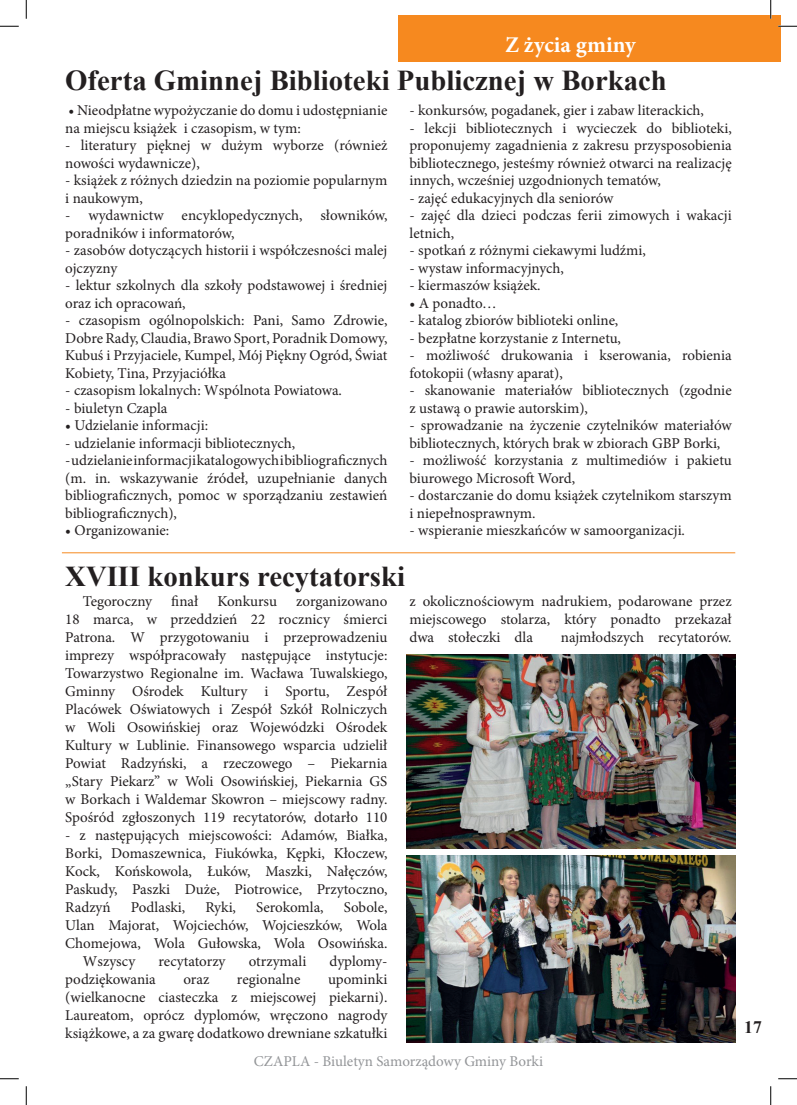
<style>
.page{position:relative;width:797px;height:1105px;background:#fff}
.page>*{position:absolute;margin:0;border:0;box-sizing:border-box;transform-origin:0 0}
.t1{font:700 28.75px "Times New Roman";color:#231f20}
.t2{font:700 22.5px "Minion Pro";color:#fff}
.t3{font:700 17.5px "Times New Roman";color:#231f20}
.t4{font:15px/17.5px "Minion Pro";color:#231f20}
.t5{font:15px "Minion Pro";color:#939598}
</style>
<div class="page">
<div style="left:398px;top:16px;width:383px;height:46px;background:#f6891f"></div>
<hr style="left:62px;top:552px;width:673px;height:1px;background:#f6891f">
<img style="left:406px;top:654px;width:329px;height:194px">
<img style="left:406px;top:855px;width:329px;height:187px">
<svg style="left:0;top:25px;width:19px;height:2px"></svg>
<svg style="left:778px;top:25px;width:19px;height:2px"></svg>
<svg style="left:0;top:1078px;width:19px;height:1px"></svg>
<svg style="left:778px;top:1078px;width:19px;height:1px"></svg>
<svg style="left:25px;top:0;width:2px;height:19px"></svg>
<svg style="left:25px;top:1086px;width:2px;height:19px"></svg>
<svg style="left:770px;top:0;width:1px;height:19px"></svg>
<svg style="left:770px;top:1086px;width:1px;height:19px"></svg>
<h2 class="t2" style="left:505px;top:29px;width:132px">Z życia gminy</h2>
<h1 class="t1" style="left:65px;top:60px;width:603px">Oferta Gminnej Biblioteki Publicznej w Borkach</h1>
<p class="t4" style="left:65px;top:102px;width:324px">• Nieodpłatne wypożyczanie do domu i udostępnianie na miejscu książek i czasopism, w tym:</p>
<p class="t4" style="left:65px;top:137px;width:324px">- literatury pięknej w dużym wyborze (również nowości wydawnicze),</p>
<p class="t4" style="left:65px;top:172px;width:324px">- książek z różnych dziedzin na poziomie popularnym i naukowym,</p>
<p class="t4" style="left:65px;top:207px;width:324px">- wydawnictw encyklopedycznych, słowników, poradników i informatorów,</p>
<p class="t4" style="left:65px;top:242px;width:324px">- zasobów dotyczących historii i współczesności malej ojczyzny</p>
<p class="t4" style="left:65px;top:277px;width:324px">- lektur szkolnych dla szkoły podstawowej i średniej oraz ich opracowań,</p>
<p class="t4" style="left:65px;top:312px;width:324px;text-align:justify">- czasopism ogólnopolskich: Pani, Samo Zdrowie, Dobre Rady, Claudia, Brawo Sport, Poradnik Domowy, Kubuś i Przyjaciele, Kumpel, Mój Piękny Ogród, Świat Kobiety, Tina, Przyjaciółka</p>
<p class="t4" style="left:65px;top:382px;width:278px">- czasopism lokalnych: Wspólnota Powiatowa.</p>
<p class="t4" style="left:65px;top:399px;width:104px">- biuletyn Czapla</p>
<p class="t4" style="left:65px;top:417px;width:144px">• Udzielanie informacji:</p>
<p class="t4" style="left:65px;top:434px;width:231px">- udzielanie informacji bibliotecznych,</p>
<p class="t4" style="left:65px;top:452px;width:324px;text-align:justify">- udzielanie informacji katalogowych i bibliograficznych (m. in. wskazywanie źródeł, uzupełnianie danych bibliograficznych, pomoc w sporządzaniu zestawień bibliograficznych),</p>
<p class="t4" style="left:65px;top:522px;width:106px">• Organizowanie:</p>
<p class="t4" style="left:409px;top:102px;width:296px">- konkursów, pogadanek, gier i zabaw literackich,</p>
<p class="t4" style="left:409px;top:119px;width:324px;text-align:justify">- lekcji bibliotecznych i wycieczek do biblioteki, proponujemy zagadnienia z zakresu przysposobienia bibliotecznego, jesteśmy również otwarci na realizację innych, wcześniej uzgodnionych tematów,</p>
<p class="t4" style="left:409px;top:189px;width:205px">- zajęć edukacyjnych dla seniorów</p>
<p class="t4" style="left:409px;top:207px;width:324px">- zajęć dla dzieci podczas ferii zimowych i wakacji letnich,</p>
<p class="t4" style="left:409px;top:242px;width:238px">- spotkań z różnymi ciekawymi ludźmi,</p>
<p class="t4" style="left:409px;top:259px;width:156px">- wystaw informacyjnych,</p>
<p class="t4" style="left:409px;top:277px;width:133px">- kiermaszów książek.</p>
<p class="t4" style="left:409px;top:294px;width:89px">• A ponadto…</p>
<p class="t4" style="left:409px;top:312px;width:210px">- katalog zbiorów biblioteki online,</p>
<p class="t4" style="left:409px;top:329px;width:213px">- bezpłatne korzystanie z Internetu,</p>
<p class="t4" style="left:409px;top:347px;width:324px">- możliwość drukowania i kserowania, robienia fotokopii (własny aparat),</p>
<p class="t4" style="left:409px;top:382px;width:324px">- skanowanie materiałów bibliotecznych (zgodnie z ustawą o prawie autorskim),</p>
<p class="t4" style="left:409px;top:417px;width:324px">- sprowadzanie na życzenie czytelników materiałów bibliotecznych, których brak w zbiorach GBP Borki,</p>
<p class="t4" style="left:409px;top:452px;width:324px">- możliwość korzystania z multimediów i pakietu biurowego Microsoft Word,</p>
<p class="t4" style="left:409px;top:487px;width:324px">- dostarczanie do domu książek czytelnikom starszym i niepełnosprawnym.</p>
<p class="t4" style="left:409px;top:522px;width:277px">- wspieranie mieszkańców w samoorganizacji.</p>
<h1 class="t1" style="left:65px;top:555px;width:341px">XVIII konkurs recytatorski</h1>
<p class="t4" style="left:83px;top:592px;width:71px">Tegoroczny</p>
<p class="t4" style="left:171px;top:592px;width:28px">finał</p>
<p class="t4" style="left:217px;top:592px;width:61px">Konkursu</p>
<p class="t4" style="left:409px;top:592px;width:324px;line-height:18px;text-align:justify">z okolicznościowym nadrukiem, podarowane przez miejscowego stolarza, który ponadto przekazał dwa stołeczki dla</p>
<p class="t4" style="left:65px;top:592px;width:324px;line-height:18px;text-align:justify;text-indent:231px">zorganizowano 18 marca, w przeddzień 22 rocznicy śmierci Patrona. W przygotowaniu i przeprowadzeniu imprezy współpracowały następujące instytucje:<br>Towarzystwo Regionalne im. Wacława Tuwalskiego, Gminny Ośrodek Kultury i Sportu, Zespół Placówek Oświatowych i Zespół Szkół Rolniczych w Woli Osowińskiej oraz Wojewódzki Ośrodek Kultury w Lublinie. Finansowego wsparcia udzielił Powiat Radzyński, a rzeczowego – Piekarnia „Stary Piekarz” w Woli Osowińskiej, Piekarnia GS w Borkach i Waldemar Skowron – miejscowy radny.<br>Spośród zgłoszonych 119 recytatorów, dotarło 110</p>
<p class="t4" style="left:65px;top:826px;width:324px;line-height:18px;text-align:justify">- z następujących miejscowości: Adamów, Białka, Borki, Domaszewnica, Fiukówka, Kępki, Kłoczew, Kock, Końskowola, Łuków, Maszki, Nałęczów, Paskudy, Paszki Duże, Piotrowice, Przytoczno, Radzyń</p>
<p class="t4" style="left:561px;top:628px;width:172px">najmłodszych recytatorów.</p>
<p class="t4" style="left:131px;top:898px;width:56px">Podlaski,</p>
<p class="t4" style="left:205px;top:898px;width:32px">Ryki,</p>
<p class="t4" style="left:256px;top:898px;width:69px">Serokomla,</p>
<p class="t4" style="left:344px;top:898px;width:45px">Sobole,</p>
<p class="t4" style="left:65px;top:916px;width:324px">Ulan Majorat, Wojciechów, Wojcieszków, Wola</p>
<p class="t4" style="left:65px;top:934px;width:324px">Chomejowa, Wola Gułowska, Wola Osowińska.</p>
<p class="t4" style="left:83px;top:952px;width:54px">Wszyscy</p>
<p class="t4" style="left:158px;top:952px;width:68px">recytatorzy</p>
<p class="t4" style="left:249px;top:952px;width:59px">otrzymali</p>
<p class="t4" style="left:329px;top:952px;width:59px">dyplomy-</p>
<p class="t4" style="left:65px;top:970px;width:92px">podziękowania</p>
<p class="t4" style="left:183px;top:970px;width:27px">oraz</p>
<p class="t4" style="left:237px;top:970px;width:65px">regionalne</p>
<p class="t4" style="left:65px;top:970px;width:324px;line-height:18px;text-align:justify;text-indent:263px">upominki (wielkanocne ciasteczka z miejscowej piekarni).<br>Laureatom, oprócz dyplomów, wręczono nagrody książkowe, a za gwarę dodatkowo drewniane szkatułki</p>
<p class="t5" style="left:254px;top:1052px;width:291px">CZAPLA - Biuletyn Samorządowy Gminy Borki</p>
<p class="t3" style="left:744px;top:1015px;width:19px">17</p>
</div>
